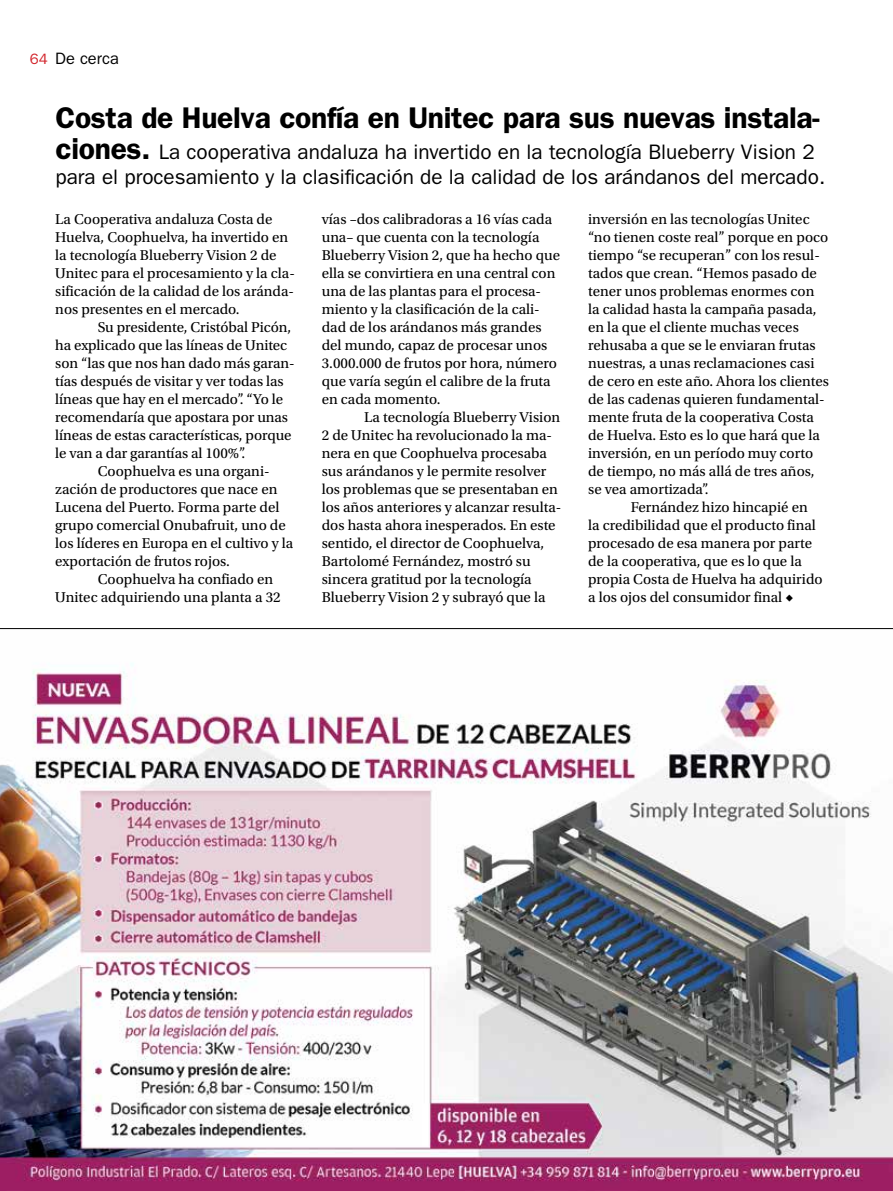
<style>
.page{position:relative;width:893px;height:1191px;background:#fff}
.page>*{position:absolute;margin:0;border:0;box-sizing:border-box;transform-origin:0 0}
.t1{font:600 30px "ITC Franklin Gothic Std";letter-spacing:-.01em;color:#000}
.t2{font:21px/24.8px "ITC Franklin Gothic Std";color:#000}
.t3{font:16.5px "ITC Franklin Gothic Std";color:#000}
.t4{font:15px/18px "Utopia Std";color:#000}
.t5{font:15px "ITC Franklin Gothic Std";color:#d2232a}
.s1{font-weight:600;font-size:30px}
</style>
<div class="page">
<img style="left:0;top:629px;width:893px;height:562px">
<hr style="left:0;top:628px;width:893px;height:1px;background:#000">
<p class="t5" style="left:30px;top:51px;width:19px">64</p>
<p class="t3" style="left:55px;top:49px;width:65px">De cerca</p>
<h1 class="t1" style="left:56px;top:99px;width:766px">Costa de Huelva confía en Unitec para sus nuevas instala-</h1>
<h2 class="t2" style="left:56px;top:140px;width:771px"><span class="s1">ciones.</span> La cooperativa andaluza ha invertido en la tecnología Blueberry Vision 2 para el procesamiento y la clasificación de la calidad de los arándanos del mercado.</h2>
<p class="t4" style="left:55px;top:210px;width:241px">La Cooperativa andaluza Costa de Huelva, Coophuelva, ha invertido en la tecnología Blueberry Vision 2 de Unitec para el procesamiento y la cla&shy;sificación de la calidad de los aránda&shy;nos presentes en el mercado.</p>
<p class="t4" style="left:98px;top:318px;width:195px">Su presidente, Cristóbal Picón,</p>
<p class="t4" style="left:55px;top:336px;width:234px">ha explicado que las líneas de Unitec</p>
<p class="t4" style="left:55px;top:354px;width:241px">son “las que nos han dado más garan-</p>
<p class="t4" style="left:55px;top:372px;width:230px">tías después de visitar y ver todas las</p>
<p class="t4" style="left:55px;top:390px;width:229px">líneas que hay en el mercado”. “Yo le</p>
<p class="t4" style="left:55px;top:408px;width:234px">recomendaría que apostara por unas</p>
<p class="t4" style="left:55px;top:426px;width:238px">líneas de estas características, porque</p>
<p class="t4" style="left:55px;top:444px;width:192px">le van a dar garantías al 100%”.</p>
<p class="t4" style="left:98px;top:462px;width:173px">Coophuelva es una organi-</p>
<p class="t4" style="left:55px;top:480px;width:224px">zación de productores que nace en</p>
<p class="t4" style="left:55px;top:498px;width:226px">Lucena del Puerto. Forma parte del</p>
<p class="t4" style="left:55px;top:516px;width:232px">grupo comercial Onubafruit, uno de</p>
<p class="t4" style="left:55px;top:534px;width:240px">los líderes en Europa en el cultivo y la</p>
<p class="t4" style="left:55px;top:552px;width:176px">exportación de frutos rojos.</p>
<p class="t4" style="left:98px;top:570px;width:177px">Coophuelva ha confiado en</p>
<p class="t4" style="left:55px;top:588px;width:227px">Unitec adquiriendo una planta a 32</p>
<p class="t4" style="left:322px;top:210px;width:240px">vías –dos calibradoras a 16 vías cada una– que cuenta con la tecnología Blueberry Vision 2, que ha hecho que ella se convirtiera en una central con una de las plantas para el procesa&shy;miento y la clasificación de la cali&shy;dad de los arándanos más grandes del mundo, capaz de procesar unos 3.000.000 de frutos por hora, número que varía según el calibre de la fruta en cada momento.</p>
<p class="t4" style="left:322px;top:408px;width:241px;text-indent:43px">La tecnología Blueberry Vision 2 de Unitec ha revolucionado la ma&shy;nera en que Coophuelva procesaba sus arándanos y le permite resolver los problemas que se presentaban en los años anteriores y alcanzar resulta&shy;dos hasta ahora inesperados. En este sentido, el director de Coophuelva, Bartolomé Fernández, mostró su sincera gratitud por la tecnología Blueberry Vision 2 y subrayó que la</p>
<p class="t4" style="left:588px;top:210px;width:242px">inversión en las tecnologías Unitec “no tienen coste real” porque en poco tiempo “se recuperan” con los resul&shy;tados que crean. “Hemos pasado de tener unos problemas enormes con la calidad hasta la campaña pasada, en la que el cliente muchas veces rehusaba a que se le enviaran frutas nuestras, a unas reclamaciones casi de cero en este año. Ahora los clientes de las cadenas quieren fundamental&shy;mente fruta de la cooperativa Costa de Huelva. Esto es lo que hará que la inversión, en un período muy corto de tiempo, no más allá de tres años, se vea amortizada”.</p>
<p class="t4" style="left:588px;top:498px;width:236px;text-indent:43px">Fernández hizo hincapié en la credibilidad que el producto final procesado de esa manera por parte de la cooperativa, que es lo que la propia Costa de Huelva ha adquirido a los ojos del consumidor final ◆</p>
</div>
